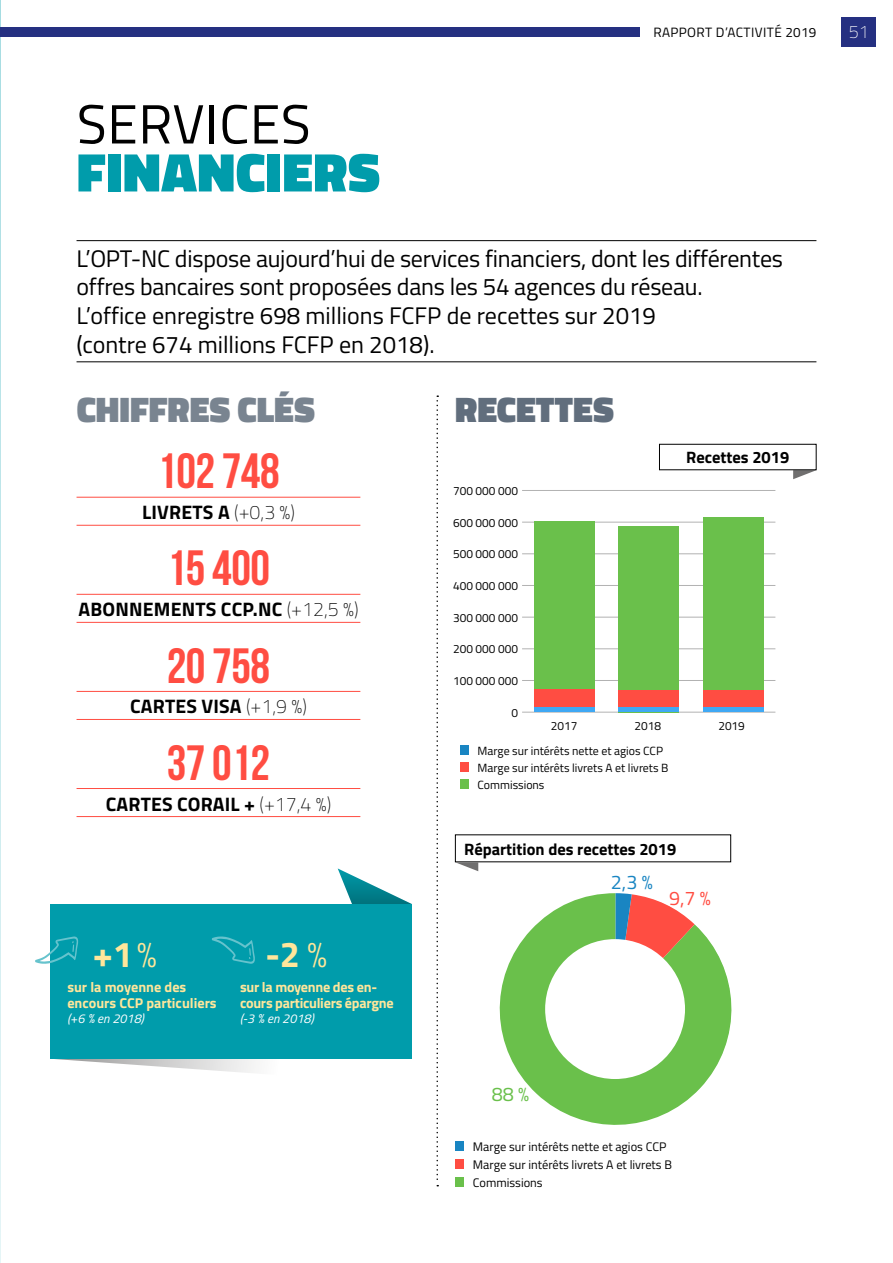
<style>
.page{position:relative;width:893px;height:1263px;background:#fff}
.page>*{position:absolute;margin:0;border:0;box-sizing:border-box;transform-origin:0 0}
.t1{font:900 55.2px "Titillium";letter-spacing:.01em;color:#009cab}
.t2{font:55.2px "Titillium";letter-spacing:.01em;color:#000}
.t3{font:49.5px "Bebas Neue";letter-spacing:-.01em;color:#ff4d42}
.t4{font:900 36px "Titillium";color:#798490}
.t5{font:900 36px "Titillium";color:#616e7d}
.t6{font:700 36px "Titillium";color:#ffe69b}
.t7{font:24px/28.8px "Titillium";letter-spacing:-.01em;color:#000}
.t8{font:19.65px "Titillium";color:#1985c2}
.t9{font:19.65px "Titillium";color:#ff4d42}
.t10{font:19.65px "Titillium";color:#6ac04b}
.t11{font:700 19.5px "Titillium";letter-spacing:.01em;color:#000}
.t12{font:100 18px "Titillium";color:#fff}
.t13{font:700 16.5px "Titillium";color:#000}
.t14{font:700 14.25px/16.4px "Titillium";letter-spacing:-.02em;color:#ffe69b}
.t15{font:700 14.25px/16.4px "Titillium";color:#ffe69b}
.t16{font:13.5px "Titillium";letter-spacing:.03em;color:#000}
.t17{font:italic 12.75px "Titillium";color:#fff}
.t18{font:12.45px/17.9px "Titillium";color:#000}
.t19{font:11.85px/25.2px "Titillium";color:#000}
.s1{font-weight:100}
.s2{font-weight:300}
</style>
<div class="page">
<svg style="left:0;top:0;width:1px;height:1263px"></svg>
<hr style="left:522px;top:712px;width:253px;height:1px;background:#b2b2b2">
<hr style="left:522px;top:680px;width:253px;height:1px;background:#b2b2b2">
<hr style="left:522px;top:648px;width:253px;height:1px;background:#b2b2b2">
<hr style="left:522px;top:617px;width:253px;height:1px;background:#b2b2b2">
<hr style="left:522px;top:585px;width:253px;height:1px;background:#b2b2b2">
<hr style="left:522px;top:553px;width:253px;height:1px;background:#b2b2b2">
<hr style="left:522px;top:522px;width:253px;height:1px;background:#b2b2b2">
<hr style="left:522px;top:490px;width:253px;height:1px;background:#b2b2b2">
<div style="left:534px;top:522px;width:61px;height:190px;background:#6ac04b"></div>
<div style="left:618px;top:526px;width:61px;height:186px;background:#6ac04b"></div>
<div style="left:703px;top:518px;width:61px;height:194px;background:#6ac04b"></div>
<div style="left:534px;top:689px;width:61px;height:23px;background:#ff4d42"></div>
<div style="left:618px;top:690px;width:61px;height:22px;background:#ff4d42"></div>
<div style="left:703px;top:691px;width:61px;height:21px;background:#ff4d42"></div>
<hr style="left:534px;top:708px;width:61px;height:4px;background:#3fa8f4">
<hr style="left:618px;top:708px;width:61px;height:4px;background:#3fa8f4">
<hr style="left:703px;top:708px;width:61px;height:4px;background:#3fa8f4">
<div style="left:460px;top:746px;width:8px;height:9px;background:#1985c2"></div>
<div style="left:460px;top:763px;width:8px;height:9px;background:#ff4d42"></div>
<div style="left:460px;top:780px;width:8px;height:9px;background:#6ac04b"></div>
<div style="left:455px;top:1141px;width:8px;height:10px;background:#1985c2"></div>
<div style="left:455px;top:1159px;width:8px;height:10px;background:#ff4d42"></div>
<div style="left:455px;top:1177px;width:8px;height:10px;background:#6ac04b"></div>
<svg style="left:499px;top:893px;width:233px;height:232px"></svg>
<svg style="left:616px;top:893px;width:79px;height:116px"></svg>
<svg style="left:55px;top:1059px;width:201px;height:14px"></svg>
<div style="left:50px;top:904px;width:362px;height:155px;background:#009cab"></div>
<svg style="left:338px;top:868px;width:74px;height:36px"></svg>
<svg style="left:212px;top:936px;width:43px;height:28px"></svg>
<svg style="left:35px;top:936px;width:43px;height:28px"></svg>
<hr style="left:77px;top:240px;width:739px;height:1px;background:#000">
<hr style="left:77px;top:361px;width:739px;height:1px;background:#000">
<hr style="left:77px;top:525px;width:283px;height:1px;background:#ff4d42">
<hr style="left:77px;top:622px;width:283px;height:1px;background:#ff4d42">
<hr style="left:77px;top:719px;width:283px;height:1px;background:#ff4d42">
<hr style="left:77px;top:816px;width:283px;height:1px;background:#ff4d42">
<hr style="left:77px;top:497px;width:283px;height:1px;background:#ff4d42">
<hr style="left:77px;top:594px;width:283px;height:1px;background:#ff4d42">
<hr style="left:77px;top:691px;width:283px;height:1px;background:#ff4d42">
<hr style="left:77px;top:788px;width:283px;height:1px;background:#ff4d42">
<svg style="left:436px;top:395px;width:2px;height:791px"></svg>
<svg style="left:793px;top:470px;width:23px;height:9px"></svg>
<div style="left:659px;top:444px;width:157px;height:26px;border:1px solid #000"></div>
<svg style="left:455px;top:862px;width:23px;height:9px"></svg>
<div style="left:842px;top:17px;width:34px;height:29px;background:#253081"></div>
<div style="left:0;top:27px;width:639px;height:9px;background:#253081"></div>
<h1 class="t2" style="left:77px;top:84px;width:235px">SERVICES</h1>
<h1 class="t1" style="left:77px;top:132px;width:305px">FINANCIERS</h1>
<p class="t16" style="left:653px;top:22px;width:165px">RAPPORT D’ACTIVITÉ 2019</p>
<p class="t12" style="left:849px;top:19px;width:22px">51</p>
<p class="t7" style="left:77px;top:243px;width:708px">L’OPT-NC dispose aujourd’hui de services financiers, dont les différentes offres bancaires sont proposées dans les 54 agences du réseau.<br>L’office enregistre 698 millions FCFP de recettes sur 2019<br>(contre 674 millions FCFP en 2018).</p>
<h3 class="t4" style="left:77px;top:384px;width:240px">CHIFFRES CLÉS</h3>
<h3 class="t5" style="left:455px;top:384px;width:160px">RECETTES</h3>
<h2 class="t3" style="left:157px;top:444px;width:124px">102 748</h2>
<p class="t11" style="left:142px;top:497px;width:155px">LIVRETS A <span class="s1">(+0,3 %)</span></p>
<h2 class="t3" style="left:167px;top:541px;width:105px">15 400</h2>
<p class="t11" style="left:78px;top:595px;width:282px">ABONNEMENTS CCP.NC <span class="s1">(+12,5 %)</span></p>
<h2 class="t3" style="left:167px;top:638px;width:105px">20 758</h2>
<p class="t11" style="left:130px;top:692px;width:178px">CARTES VISA <span class="s1">(+1,9 %)</span></p>
<h2 class="t3" style="left:167px;top:735px;width:105px">37 012</h2>
<p class="t11" style="left:106px;top:789px;width:227px">CARTES CORAIL + <span class="s1">(+17,4 %)</span></p>
<h3 class="t6" style="left:93px;top:927px;width:66px">+1<span class="s2">%</span></h3>
<p class="t15" style="left:67px;top:978px;width:151px">sur la moyenne des encours CCP particuliers</p>
<p class="t17" style="left:67px;top:1009px;width:78px">(+6 % en 2018)</p>
<h3 class="t6" style="left:266px;top:927px;width:63px">-2<span class="s2">%</span></h3>
<p class="t14" style="left:240px;top:978px;width:155px">sur la moyenne des en&shy;cours particuliers épargne</p>
<p class="t17" style="left:240px;top:1009px;width:75px">(-3 % en 2018)</p>
<p class="t19" style="left:453px;top:478px;width:67px">700 000 000</p>
<p class="t19" style="left:453px;top:509px;width:67px">600 000 000</p>
<p class="t19" style="left:453px;top:541px;width:67px">500 000 000</p>
<p class="t19" style="left:453px;top:573px;width:67px">400 000 000</p>
<p class="t19" style="left:453px;top:604px;width:67px">300 000 000</p>
<p class="t19" style="left:453px;top:636px;width:67px">200 000 000</p>
<p class="t13" style="left:686px;top:445px;width:105px">Recettes 2019</p>
<p class="t19" style="left:453px;top:668px;width:67px">100 000 000</p>
<p class="t19" style="left:478px;top:713px;width:187px;text-indent:73px">2017<br>Marge sur intérêts nette et agios CCP</p>
<p class="t19" style="left:511px;top:699px;width:8px">0</p>
<p class="t19" style="left:635px;top:713px;width:28px">2018</p>
<p class="t19" style="left:718px;top:713px;width:28px">2019</p>
<p class="t19" style="left:478px;top:759px;width:192px;line-height:17.1px">Marge sur intérêts livrets A et livrets B<br>Commissions</p>
<p class="t13" style="left:464px;top:836px;width:214px">Répartition des recettes 2019</p>
<p class="t10" style="left:492px;top:1079px;width:39px">88 %</p>
<p class="t8" style="left:611px;top:867px;width:43px">2,3 %</p>
<p class="t9" style="left:669px;top:883px;width:43px">9,7 %</p>
<p class="t18" style="left:473px;top:1137px;width:195px">Marge sur intérêts nette et agios CCP</p>
<p class="t18" style="left:473px;top:1155px;width:201px">Marge sur intérêts livrets A et livrets B<br>Commissions</p>
</div>
